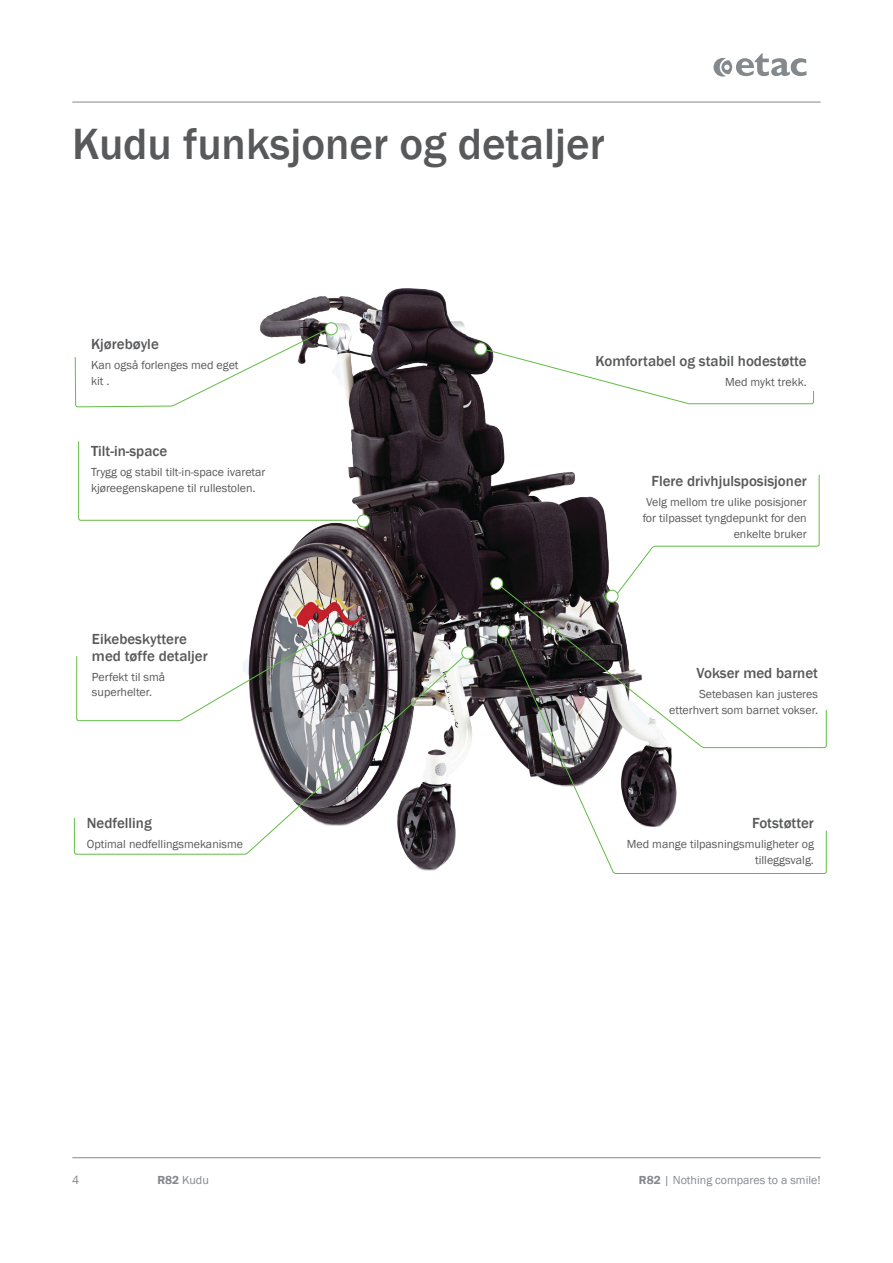
<style>
.page{position:relative;width:893px;height:1263px;background:#fff}
.page>*{position:absolute;margin:0;border:0;box-sizing:border-box;transform-origin:0 0}
._3__Header_-_Intro{font:500 45px "Franklin Gothic";color:#58595b}
._5__Header_-_Feature{font:500 15px/16.5px "Franklin Gothic";color:#58595b}
._5__Body_-_Features{font:12px/15.8px "Franklin Gothic";color:#58595b;text-align:right}
._5__Header_-_Feature-2{font:12px/15.8px "Franklin Gothic";color:#58595b}
.t1{font:12px "Franklin Gothic";color:#84898d}
.s1{font-weight:600}
</style>
<div class="page">
<img style="left:254px;top:288px;width:476px;height:583px">
<svg style="left:250px;top:623px;width:95px;height:28px"></svg>
<svg style="left:74px;top:651px;width:395px;height:204px"></svg>
<svg style="left:502px;top:748px;width:325px;height:126px"></svg>
<svg style="left:496px;top:583px;width:331px;height:165px"></svg>
<svg style="left:612px;top:474px;width:208px;height:126px"></svg>
<svg style="left:78px;top:441px;width:286px;height:80px"></svg>
<div style="left:325px;top:323px;width:12px;height:12px;background:#fff;border-radius:50%"></div>
<div style="left:325px;top:322px;width:13px;height:13px;border:1px solid #63bc46;border-radius:50%"></div>
<div style="left:358px;top:515px;width:12px;height:12px;background:#fff;border-radius:50%"></div>
<div style="left:357px;top:514px;width:13px;height:13px;border:1px solid #63bc46;border-radius:50%"></div>
<div style="left:606px;top:590px;width:12px;height:12px;background:#fff;border-radius:50%"></div>
<div style="left:606px;top:590px;width:12px;height:13px;border:1px solid #63bc46;border-radius:50%"></div>
<div style="left:497px;top:625px;width:12px;height:12px;background:#fff;border-radius:50%"></div>
<div style="left:497px;top:625px;width:13px;height:12px;border:1px solid #63bc46;border-radius:50%"></div>
<div style="left:331px;top:623px;width:12px;height:12px;background:#fff;border-radius:50%"></div>
<div style="left:331px;top:622px;width:13px;height:13px;border:1px solid #63bc46;border-radius:50%"></div>
<div style="left:462px;top:647px;width:12px;height:12px;background:#fff;border-radius:50%"></div>
<div style="left:461px;top:646px;width:13px;height:13px;border:1px solid #63bc46;border-radius:50%"></div>
<div style="left:491px;top:577px;width:12px;height:12px;background:#fff;border-radius:50%"></div>
<div style="left:490px;top:577px;width:13px;height:13px;border:1px solid #63bc46;border-radius:50%"></div>
<svg style="left:481px;top:348px;width:333px;height:56px"></svg>
<svg style="left:74px;top:329px;width:252px;height:78px"></svg>
<div style="left:475px;top:343px;width:12px;height:12px;background:#fff;border-radius:50%"></div>
<div style="left:474px;top:342px;width:13px;height:13px;border:1px solid #63bc46;border-radius:50%"></div>
<hr style="left:72px;top:102px;width:749px;height:1px;background:#84898d">
<hr style="left:72px;top:1157px;width:749px;height:1px;background:#84898d">
<svg style="left:713px;top:53px;width:93px;height:24px"></svg>
<p class="_3__Header_-_Intro" style="left:72px;top:116px;width:534px">Kudu funksjoner og detaljer</p>
<p class="_5__Header_-_Feature" style="left:91px;top:336px;width:69px">Kjørebøyle</p>
<p class="_5__Header_-_Feature-2" style="left:91px;top:358px;width:149px">Kan også forlenges med eget kit .</p>
<p class="_5__Header_-_Feature" style="left:91px;top:443px;width:78px">Tilt-in-space</p>
<p class="_5__Body_-_Features" style="left:91px;top:464px;width:176px;text-align:left">Trygg og stabil tilt-in-space ivaretar kjøreegenskapene til rullestolen.</p>
<p class="_5__Header_-_Feature" style="left:92px;top:631px;width:117px">Eikebeskyttere med tøffe detaljer</p>
<p class="_5__Body_-_Features" style="left:92px;top:669px;width:75px;text-align:left">Perfekt til små superhelter.</p>
<p class="_5__Header_-_Feature" style="left:87px;top:815px;width:67px">Nedfelling</p>
<p class="_5__Body_-_Features" style="left:87px;top:836px;width:158px">Optimal nedfellingsmekanisme</p>
<p class="_5__Header_-_Feature" style="left:595px;top:353px;width:213px">Komfortabel og stabil hodestøtte</p>
<p class="_5__Header_-_Feature-2" style="left:725px;top:374px;width:83px">Med mykt trekk.</p>
<p class="_5__Header_-_Feature" style="left:651px;top:473px;width:157px">Flere drivhjulsposisjoner</p>
<p class="_5__Body_-_Features" style="left:643px;top:495px;width:166px">Velg mellom tre ulike posisjoner for tilpasset tyngdepunkt for den enkelte bruker</p>
<p class="_5__Header_-_Feature" style="left:696px;top:665px;width:123px">Vokser med barnet</p>
<p class="_5__Body_-_Features" style="left:669px;top:687px;width:150px">Setebasen kan justeres etterhvert som barnet vokser.</p>
<p class="_5__Header_-_Feature" style="left:752px;top:815px;width:63px">Fotstøtter</p>
<p class="_5__Body_-_Features" style="left:627px;top:836px;width:189px">Med mange tilpasningsmuligheter og tilleggsvalg.</p>
<p class="t1" style="left:72px;top:1173px;width:9px">4</p>
<p class="t1" style="left:157px;top:1173px;width:53px"><span class="s1">R82</span> Kudu</p>
<p class="t1" style="left:639px;top:1173px;width:183px"><span class="s1">R82</span> | Nothing compares to a smile!</p>
</div>
